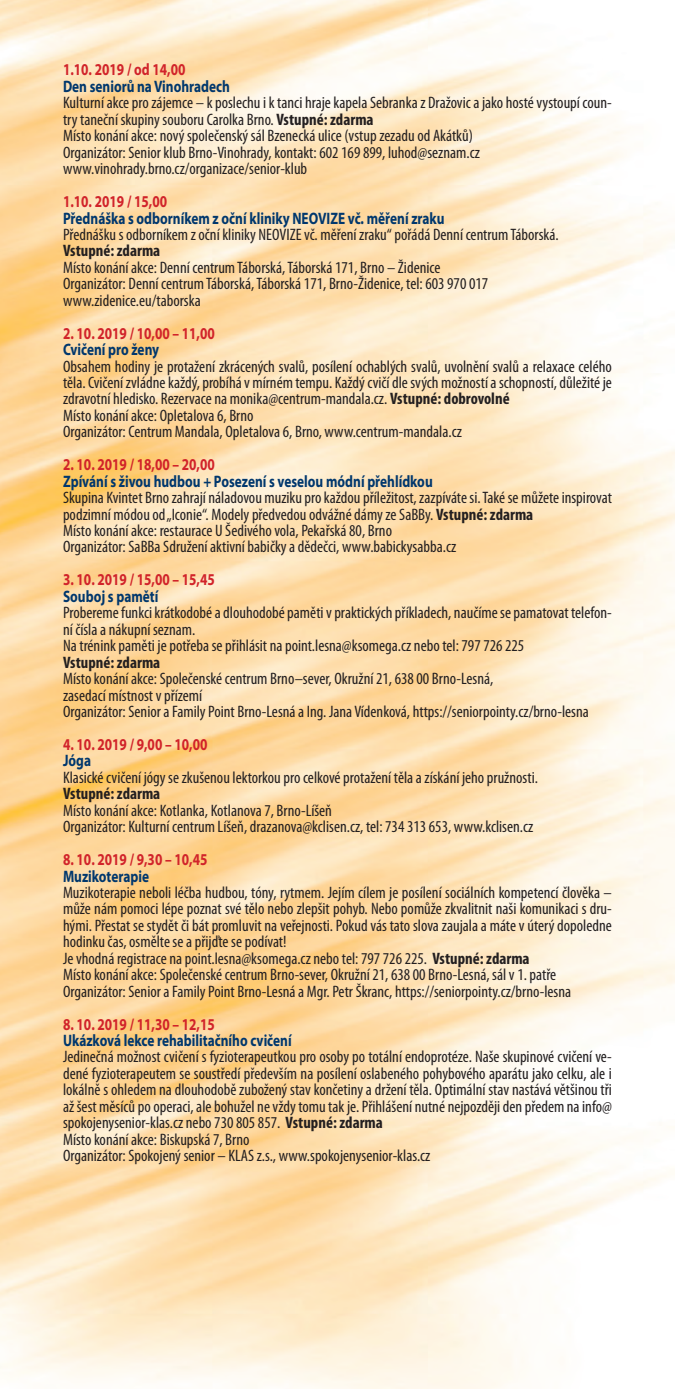
<style>
.page{position:relative;width:675px;height:1389px;background:#fff}
.page>*{position:absolute;margin:0;border:0;box-sizing:border-box;transform-origin:0 0}
.t1{font:condensed 16.62px/16.4px "Myriad Pro";color:#231f20}
.t2{font:700 16.62px "Myriad Pro";color:#00376d;scale:.8 1}
.t3{font:700 16.62px "Myriad Pro";color:#d1232a;scale:.8 1}
.t4{font:700 condensed 16.62px "Myriad Pro";color:#231f20}
.s1{font-weight:700}
</style>
<div class="page">
<img style="left:0;top:0;width:675px;height:1389px">
<p class="t3" style="left:63px;top:59px;width:154px">1.10. 2019 / od 14,00</p>
<p class="t2" style="left:63px;top:75px;width:210px">Den seniorů na Vinohradech</p>
<p class="t1" style="left:63px;top:94px;width:550px">Kulturní akce pro zájemce – k poslechu i k tanci hraje kapela Sebranka z Dražovic a jako hosté vystoupí coun&shy;try taneční skupiny souboru Carolka Brno. <span class="s1">Vstupné: zdarma<br></span>Místo konání akce: nový společenský sál Bzenecká ulice (vstup zezadu od Akátků)<br>Organizátor: Senior klub Brno-Vinohrady, kontakt: 602 169 899, luhod@seznam.cz www.vinohrady.brno.cz/organizace/senior-klub</p>
<p class="t3" style="left:63px;top:191px;width:132px">1.10. 2019 / 15,00</p>
<p class="t2" style="left:63px;top:207px;width:478px">Přednáška s odborníkem z oční kliniky NEOVIZE vč. měření zraku</p>
<p class="t1" style="left:63px;top:226px;width:497px">Přednášku s odborníkem z oční kliniky NEOVIZE vč. měření zraku“ pořádá Denní centrum Táborská.</p>
<p class="t4" style="left:63px;top:240px;width:99px">Vstupné: zdarma</p>
<p class="t1" style="left:63px;top:259px;width:427px">Místo konání akce: Denní centrum Táborská, Táborská 171, Brno – Židenice<br>Organizátor: Denní centrum Táborská, Táborská 171, Brno-Židenice, tel: 603 970 017 www.zidenice.eu/taborska</p>
<p class="t3" style="left:63px;top:322px;width:191px">2. 10. 2019 / 10,00 – 11,00</p>
<p class="t2" style="left:63px;top:339px;width:122px">Cvičení pro ženy</p>
<p class="t1" style="left:63px;top:358px;width:550px">Obsahem hodiny je protažení zkrácených svalů, posílení ochablých svalů, uvolnění svalů a relaxace celého těla. Cvičení zvládne každý, probíhá v mírném tempu. Každý cvičí dle svých možností a schopností, důležité je zdravotní hledisko. Rezervace na monika@centrum-mandala.cz. <span class="s1">Vstupné: dobrovolné<br></span>Místo konání akce: Opletalova 6, Brno<br>Organizátor: Centrum Mandala, Opletalova 6, Brno, www.centrum-mandala.cz</p>
<p class="t3" style="left:63px;top:454px;width:191px">2. 10. 2019 / 18,00 – 20,00</p>
<p class="t2" style="left:63px;top:470px;width:463px">Zpívání s živou hudbou + Posezení s veselou módní přehlídkou</p>
<p class="t1" style="left:63px;top:489px;width:550px">Skupina Kvintet Brno zahrají náladovou muziku pro každou příležitost, zazpíváte si. Také se můžete inspirovat podzimní módou od „Iconie“. Modely předvedou odvážné dámy ze SaBBy. <span class="s1">Vstupné: zdarma<br></span>Místo konání akce: restaurace U Šedivého vola, Pekařská 80, Brno<br>Organizátor: SaBBa Sdružení aktivní babičky a dědečci, www.babickysabba.cz</p>
<p class="t3" style="left:63px;top:569px;width:191px">3. 10. 2019 / 15,00 – 15,45</p>
<p class="t2" style="left:63px;top:585px;width:121px">Souboj s pamětí</p>
<p class="t1" style="left:63px;top:604px;width:550px">Probereme funkci krátkodobé a dlouhodobé paměti v praktických příkladech, naučíme se pamatovat telefon&shy;ní čísla a nákupní seznam.<br>Na trénink paměti je potřeba se přihlásit na point.lesna@ksomega.cz nebo tel: 797 726 225</p>
<p class="t4" style="left:63px;top:652px;width:99px">Vstupné: zdarma</p>
<p class="t1" style="left:63px;top:670px;width:527px">Místo konání akce: Společenské centrum Brno–sever, Okružní 21, 638 00 Brno-Lesná,<br>zasedací místnost v přízemí<br>Organizátor: Senior a Family Point Brno-Lesná a Ing. Jana Vídenková, https://seniorpointy.cz/brno-lesna</p>
<p class="t3" style="left:63px;top:733px;width:182px">4. 10. 2019 / 9,00 – 10,00</p>
<p class="t2" style="left:63px;top:750px;width:36px">Jóga</p>
<p class="t1" style="left:63px;top:769px;width:476px">Klasické cvičení jógy se zkušenou lektorkou pro celkové protažení těla a získání jeho pružnosti.</p>
<p class="t4" style="left:63px;top:783px;width:99px">Vstupné: zdarma</p>
<p class="t1" style="left:63px;top:802px;width:472px">Místo konání akce: Kotlanka, Kotlanova 7, Brno-Líšeň<br>Organizátor: Kulturní centrum Líšeň, drazanova@kclisen.cz, tel: 734 313 653, www.kclisen.cz</p>
<p class="t3" style="left:63px;top:849px;width:182px">8. 10. 2019 / 9,30 – 10,45</p>
<p class="t2" style="left:63px;top:865px;width:109px">Muzikoterapie</p>
<p class="t1" style="left:63px;top:884px;width:550px">Muzikoterapie neboli léčba hudbou, tóny, rytmem. Jejím cílem je posílení sociálních kompetencí člověka – může nám pomoci lépe poznat své tělo nebo zlepšit pohyb. Nebo pomůže zkvalitnit naši komunikaci s dru&shy;hými. Přestat se stydět či bát promluvit na veřejnosti. Pokud vás tato slova zaujala a máte v úterý dopoledne hodinku čas, osmělte se a přijďte se podívat!<br>Je vhodná registrace na point.lesna@ksomega.cz nebo tel: 797 726 225. <span class="s1">Vstupné: zdarma<br></span>Místo konání akce: Společenské centrum Brno-sever, Okružní 21, 638 00 Brno-Lesná, sál v 1. patře Organizátor: Senior a Family Point Brno-Lesná a Mgr. Petr Škranc, https://seniorpointy.cz/brno-lesna</p>
<p class="t3" style="left:63px;top:1013px;width:191px">8. 10. 2019 / 11,30 – 12,15</p>
<p class="t2" style="left:63px;top:1030px;width:287px">Ukázková lekce rehabilitačního cvičení</p>
<p class="t1" style="left:63px;top:1049px;width:550px">Jedinečná možnost cvičení s fyzioterapeutkou pro osoby po totální endoprotéze. Naše skupinové cvičení ve&shy;dené fyzioterapeutem se soustředí především na posílení oslabeného pohybového aparátu jako celku, ale i lokálně s ohledem na dlouhodobě zubožený stav končetiny a držení těla. Optimální stav nastává většinou tři až šest měsíců po operaci, ale bohužel ne vždy tomu tak je. Přihlášení nutné nejpozději den předem na info@ spokojenysenior-klas.cz nebo 730 805 857. <span class="s1">Vstupné: zdarma<br></span>Místo konání akce: Biskupská 7, Brno<br>Organizátor: Spokojený senior – KLAS z.s., www.spokojenysenior-klas.cz</p>
</div>
